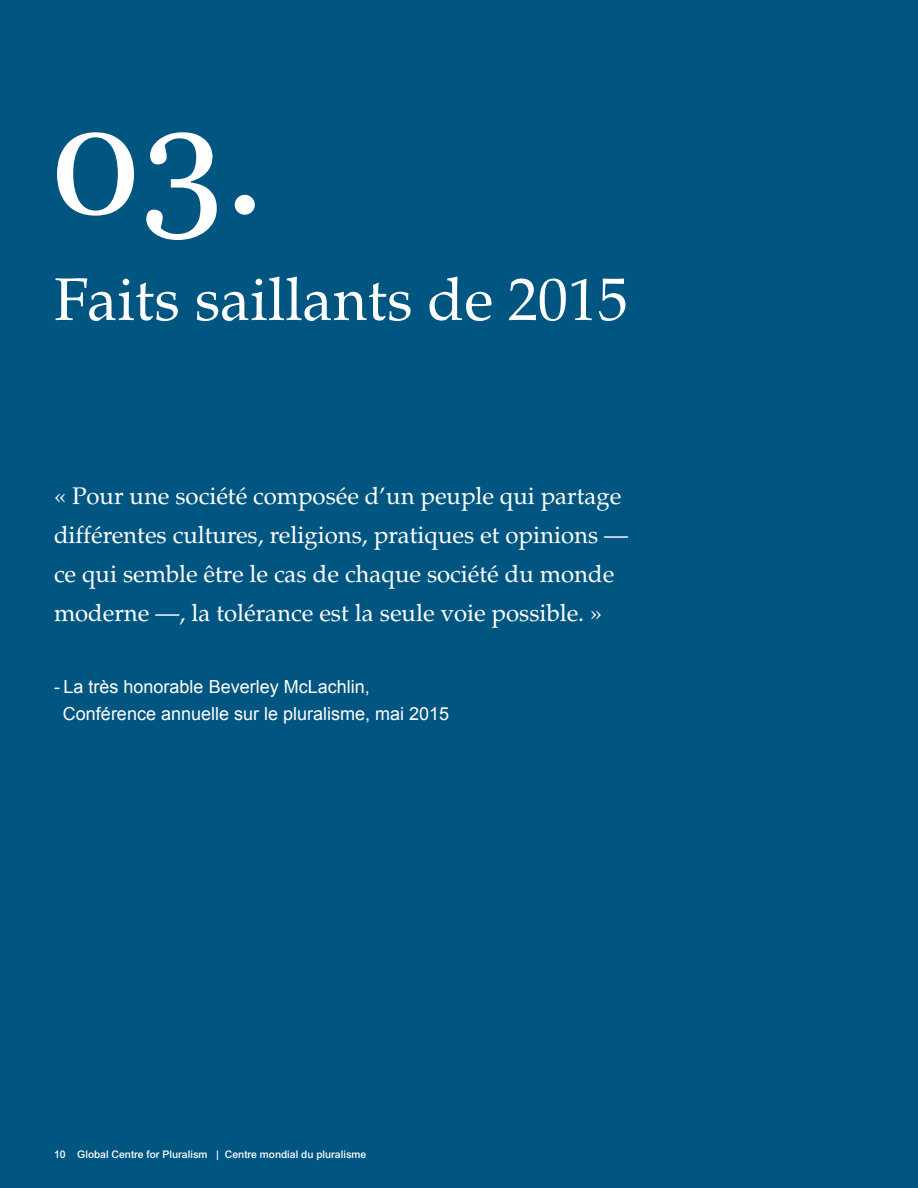
<style>
.page{position:relative;width:918px;height:1188px;background:#005581}
.page>*{position:absolute;margin:0;border:0;box-sizing:border-box;transform-origin:0 0}
.t1{font:150px "Georgia";color:#fff}
.t2{font:60px "Palatino";color:#fff}
.t3{font:24px/39px "Palatino";color:#fff}
.t4{font:18px/27px "Arial";color:#fff}
.t5{font:500 10.5px "Arial";color:#fff}
</style>
<div class="page">
<h1 class="t1" style="left:50px;top:52px;width:217px">03.</h1>
<h2 class="t2" style="left:54px;top:264px;width:575px">Faits saillants de 2015</h2>
<p class="t3" style="left:54px;top:477px;width:576px">« Pour une société composée d’un peuple qui partage différentes cultures, religions, pratiques et opinions — ce qui semble être le cas de chaque société du monde moderne —, la tolérance est la seule voie possible. »</p>
<p class="t4" style="left:63px;top:674px;width:388px;text-indent:-9px">- La très honorable Beverley McLachlin,<br>Conférence annuelle sur le pluralisme, mai 2015</p>
<p class="t5" style="left:54px;top:1149px;width:314px">10 Global Centre for Pluralism | Centre mondial du pluralisme</p>
</div>
